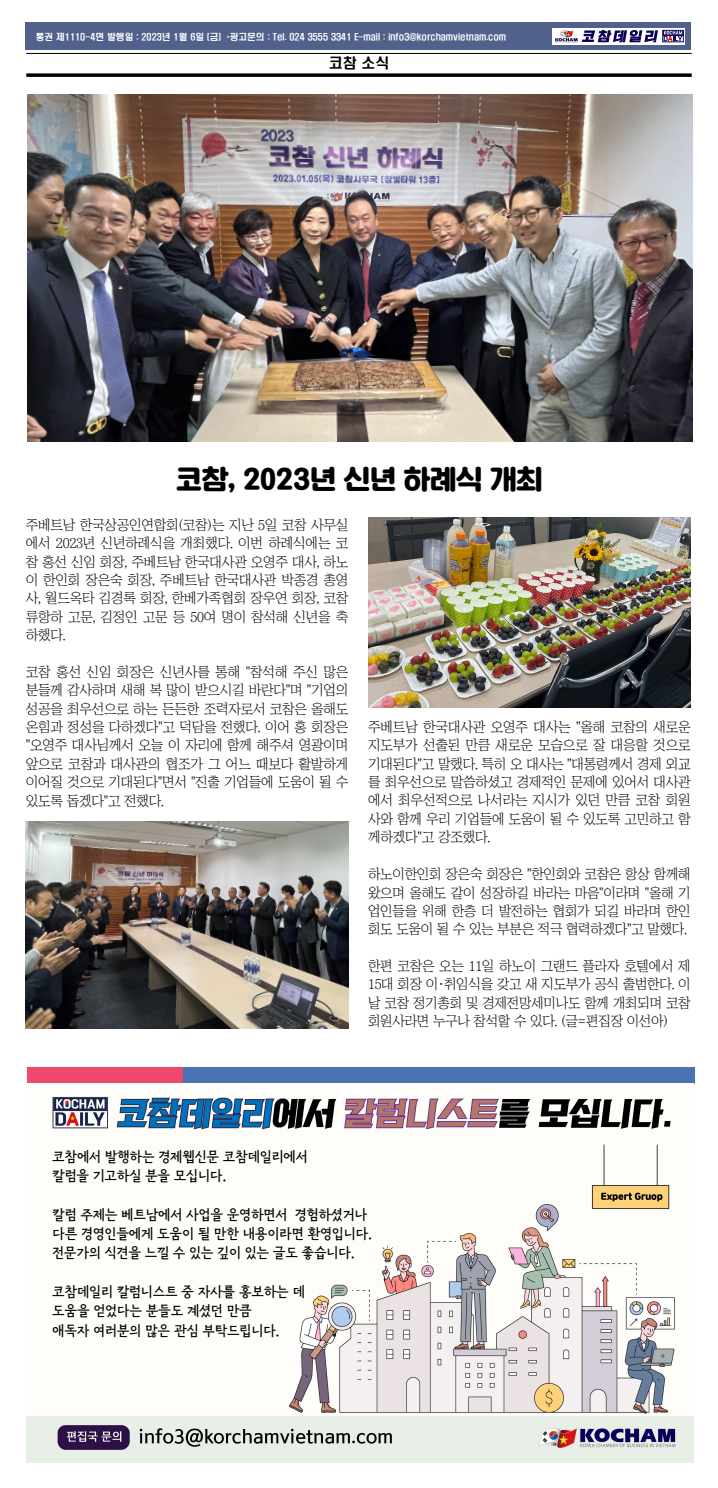
<style>
.page{position:relative;width:718px;height:1488px;background:#fff}
.page>*{position:absolute;margin:0;border:0;box-sizing:border-box;transform-origin:0 0}
.t1{font:26.25px "Korean SWGIG4 R";color:#000}
.t2{font:14px/18.4px "Chosunilbo NM";letter-spacing:-.02em;color:#000;text-align:justify}
.t3{font:14px/19.2px "Korean NB R";letter-spacing:-.02em;color:#000}
.t4{font:14px "H2 hdr M";color:#000}
.t5{font:8.75px "H2 hdr M";color:#fff}
</style>
<div class="page">
<div style="left:26px;top:23px;width:665px;height:27px;background:#52618c"></div>
<svg style="left:552px;top:28px;width:133px;height:17px"></svg>
<hr style="left:26px;top:53px;width:665px;height:1px;background:#000">
<svg style="left:26px;top:73px;width:665px;height:4px;background:#1f1f1f"></svg>
<img style="left:553px;top:30px;width:25px;height:12px">
<div style="left:662px;top:30px;width:21px;height:12px;border:1px solid #080059"></div>
<svg style="left:581px;top:30px;width:101px;height:12px"></svg>
<img style="left:27px;top:95px;width:665px;height:347px">
<img style="left:368px;top:518px;width:322px;height:189px">
<img style="left:26px;top:821px;width:322px;height:207px">
<div style="left:176px;top:1067px;width:518px;height:16px;background:#4a73b3"></div>
<div style="left:27px;top:1067px;width:155px;height:16px;background:#ed4a6b"></div>
<img style="left:27px;top:1096px;width:666px;height:366px">
<p class="t5" style="left:36px;top:32px;width:472px">통권 제1110-4면 발행일 : 2023년 1월 6일 (금) *광고문의 : Tel. 024 3555 3341 E-mail : info3@korchamvietnam.com</p>
<p class="t4" style="left:329px;top:56px;width:62px">코참 소식</p>
<h1 class="t1" style="left:176px;top:465px;width:368px">코참, 2023년 신년 하례식 개최</h1>
<p class="t2" style="left:26px;top:515px;width:324px">주베트남 한국상공인연합회(코참)는 지난 5일 코참 사무실 에서 2023년 신년하례식을 개최했다. 이번 하례식에는 코 참 홍선 신임 회장, 주베트남 한국대사관 오영주 대사, 하노 이 한인회 장은숙 회장, 주베트남 한국대사관 박종경 총영 사, 월드옥타 김경록 회장, 한베가족협회 장우연 회장, 코참 류항하 고문, 김정인 고문 등 50여 명이 참석해 신년을 축 하했다.</p>
<p class="t2" style="left:26px;top:662px;width:324px">코참 홍선 신임 회장은 신년사를 통해 "참석해 주신 많은 분들께 감사하며 새해 복 많이 받으시길 바란다"며 "기업의 성공을 최우선으로 하는 든든한 조력자로서 코참은 올해도 온힘과 정성을 다하겠다"고 덕담을 전했다. 이어 홍 회장은 "오영주 대사님께서 오늘 이 자리에 함께 해주셔 영광이며 앞으로 코참과 대사관의 협조가 그 어느 때보다 활발하게 이어질 것으로 기대된다"면서 "진출 기업들에 도움이 될 수 있도록 돕겠다"고 전했다.</p>
<p class="t2" style="left:368px;top:717px;width:324px">주베트남 한국대사관 오영주 대사는 "올해 코참의 새로운 지도부가 선출된 만큼 새로운 모습으로 잘 대응할 것으로 기대된다"고 말했다. 특히 오 대사는 "대통령께서 경제 외교 를 최우선으로 말씀하셨고 경제적인 문제에 있어서 대사관 에서 최우선적으로 나서라는 지시가 있던 만큼 코참 회원 사와 함께 우리 기업들에 도움이 될 수 있도록 고민하고 함 께하겠다"고 강조했다.</p>
<p class="t2" style="left:368px;top:865px;width:324px">하노이한인회 장은숙 회장은 "한인회와 코참은 항상 함께해 왔으며 올해도 같이 성장하길 바라는 마음"이라며 "올해 기 업인들을 위해 한층 더 발전하는 협회가 되길 바라며 한인 회도 도움이 될 수 있는 부분은 적극 협력하겠다"고 말했다.</p>
<p class="t2" style="left:368px;top:956px;width:324px">한편 코참은 오는 11일 하노이 그랜드 플라자 호텔에서 제 15대 회장 이·취임식을 갖고 새 지도부가 공식 출범한다. 이 날 코참 정기총회 및 경제전망세미나도 함께 개최되며 코참 회원사라면 누구나 참석할 수 있다. (글=편집장 이선아)</p>
<p class="t3" style="left:52px;top:1147px;width:257px">코참에서 발행하는 경제웹신문 코참데일리에서 칼럼을 기고하실 분을 모십니다.</p>
<p class="t3" style="left:52px;top:1205px;width:321px">칼럼 주제는 베트남에서 사업을 운영하면서 경험하셨거나 다른 경영인들에게 도움이 될 만한 내용이라면 환영입니다. 전문가의 식견을 느낄 수 있는 깊이 있는 글도 좋습니다.</p>
<p class="t3" style="left:52px;top:1282px;width:254px">코참데일리 칼럼니스트 중 자사를 홍보하는 데 도움을 얻었다는 분들도 계셨던 만큼<br>애독자 여러분의 많은 관심 부탁드립니다.</p>
</div>
